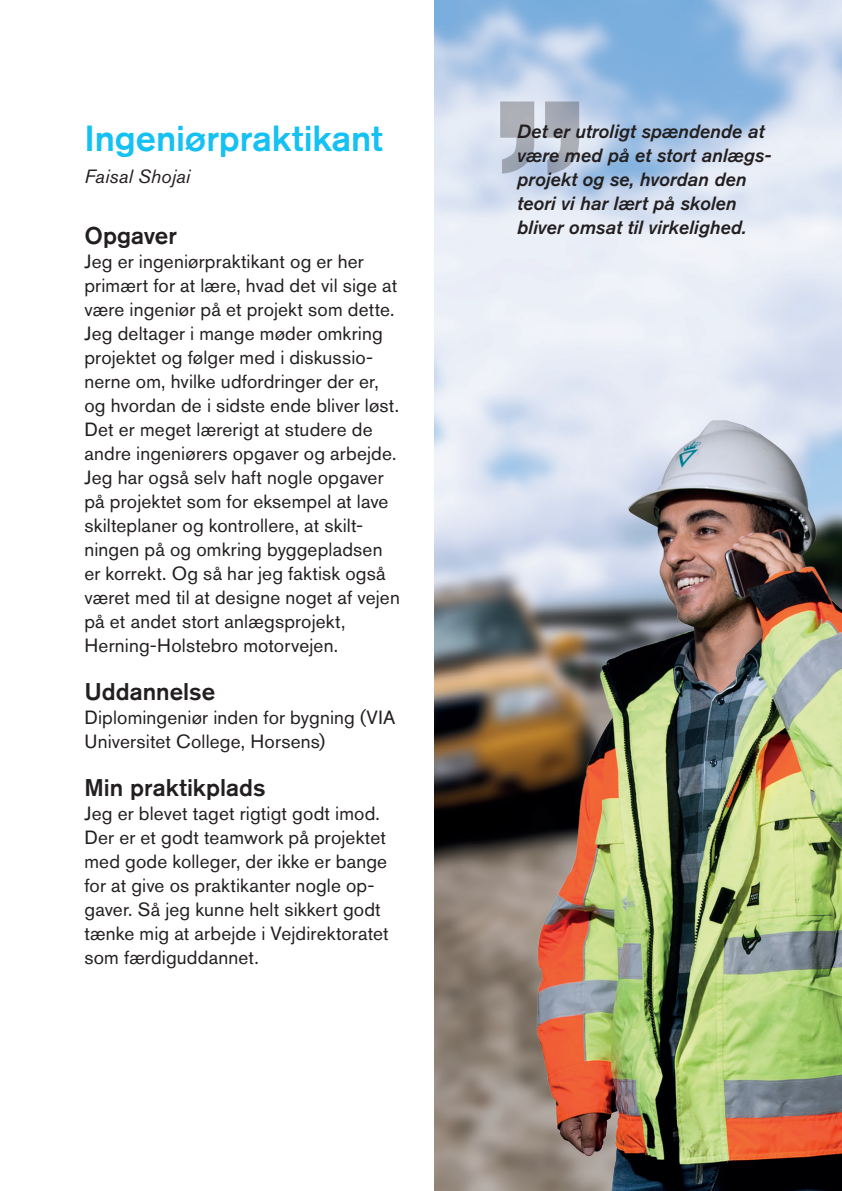
<style>
.page{position:relative;width:842px;height:1191px;background:#fff}
.page>*{position:absolute;margin:0;border:0;box-sizing:border-box;transform-origin:0 0}
.t1{font:500 36px "Akzidenz Grotesk Std";color:#15c0f2}
.t2{font:500 24px "Akzidenz Grotesk Std";color:#231f20}
.t3{font:19px/24px "Akzidenz Grotesk Std";letter-spacing:.01em;color:#231f20}
.t4{font:italic 500 19px/24px "Akzidenz Grotesk Std";color:#231f20}
.t5{font:italic 19px "Akzidenz Grotesk Std";letter-spacing:.01em;color:#231f20}
</style>
<div class="page">
<img style="left:434px;top:376px;width:408px;height:815px">
<svg style="left:500px;top:102px;width:79px;height:73px;background:#b3bac7"></svg>
<h1 class="t1" style="left:84px;top:116px;width:300px">Ingeniørpraktikant</h1>
<p class="t5" style="left:84px;top:165px;width:107px">Faisal Shojai</p>
<p class="t2" style="left:84px;top:221px;width:94px">Opgaver</p>
<p class="t3" style="left:84px;top:249px;width:317px">Jeg er ingeniørpraktikant og er her primært for at lære, hvad det vil sige at være ingeniør på et projekt som dette.<br>Jeg deltager i mange møder omkring projektet og følger med i diskussio&shy;nerne om, hvilke udfordringer der er, og hvordan de i sidste ende bliver løst.<br>Det er meget lærerigt at studere de andre ingeniørers opgaver og arbejde.<br>Jeg har også selv haft nogle opgaver på projektet som for eksempel at lave skilteplaner og kontrollere, at skilt&shy;ningen på og omkring byggepladsen er korrekt. Og så har jeg faktisk også været med til at designe noget af vejen på et andet stort anlægsprojekt, Herning-Holstebro motorvejen.</p>
<p class="t2" style="left:84px;top:677px;width:132px">Uddannelse</p>
<p class="t3" style="left:84px;top:705px;width:312px">Diplomingeniør inden for bygning (VIA<br>Universitet College, Horsens)</p>
<p class="t2" style="left:84px;top:773px;width:183px">Min praktikplads</p>
<p class="t3" style="left:84px;top:801px;width:306px">Jeg er blevet taget rigtigt godt imod.<br>Der er et godt teamwork på projektet med gode kolleger, der ikke er bange for at give os praktikanter nogle op&shy;gaver. Så jeg kunne helt sikkert godt tænke mig at arbejde i Vejdirektoratet som færdiguddannet.</p>
<p class="t4" style="left:517px;top:120px;width:256px">Det er utroligt spændende at være med på et stort anlægs&shy;projekt og se, hvordan den teori vi har lært på skolen bliver omsat til virkelighed.</p>
</div>
